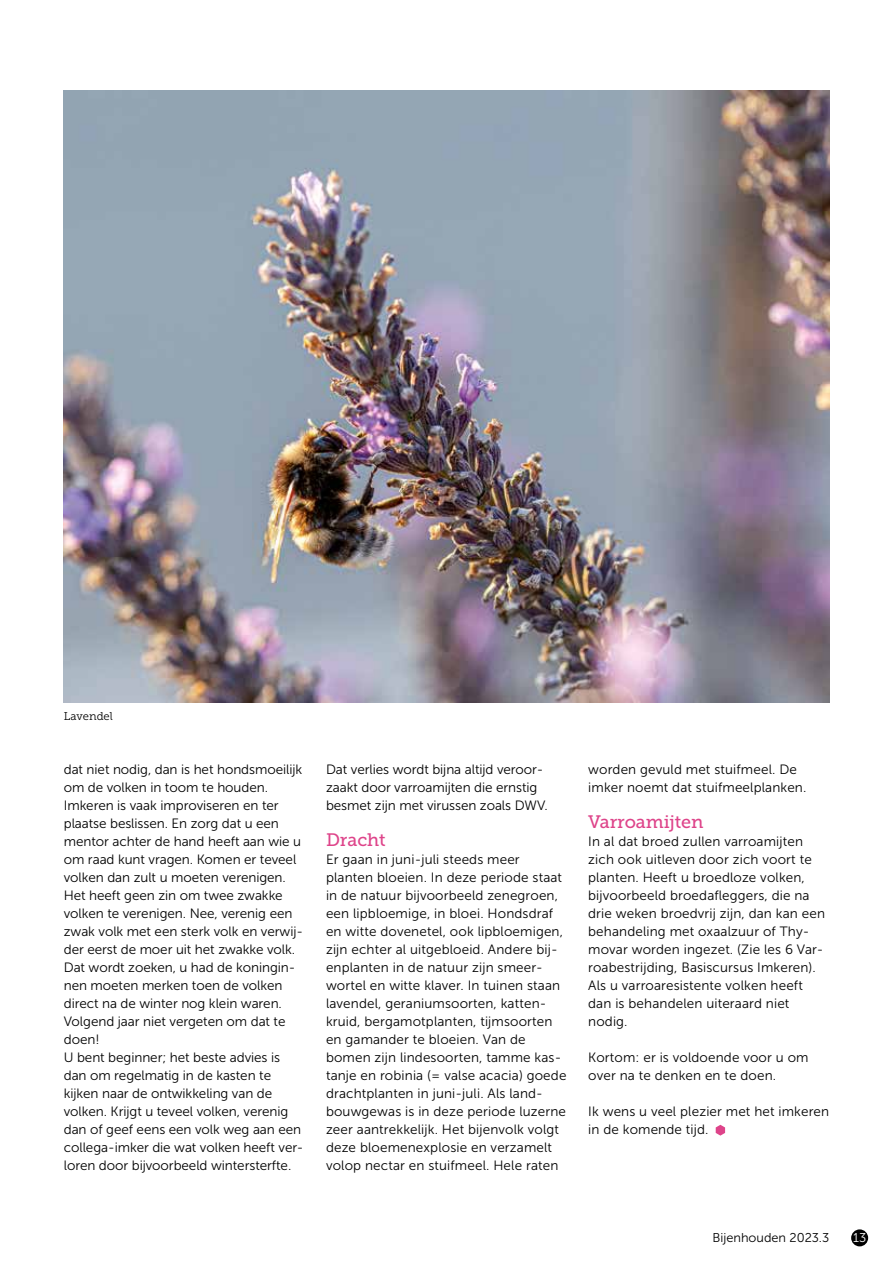
<style>
.page{position:relative;width:893px;height:1263px;background:#fff}
.page>*{position:absolute;margin:0;border:0;box-sizing:border-box;transform-origin:0 0}
.t1{font:18px "Museo Slab 500";letter-spacing:-.005em;color:#de448a}
.t2{font:13.5px/18px "Museo Sans 300";letter-spacing:.01em;color:#000}
.t3{font:12.75px "Museo Sans 300";color:#000}
.t4{font:12.75px "Museo Sans 300";color:#fff}
.t5{font:11.25px "Museo Slab 300";color:#000}
</style>
<div class="page">
<img style="left:64px;top:90px;width:765px;height:612px">
<svg style="left:716px;top:1125px;width:9px;height:10px"></svg>
<div style="left:851px;top:1229px;width:17px;height:17px;background:#000;border-radius:50%"></div>
<p class="t5" style="left:64px;top:710px;width:50px">Lavendel</p>
<p class="t2" style="left:64px;top:760px;width:241px">dat niet nodig, dan is het hondsmoeilijk om de volken in toom te houden.<br>Imkeren is vaak improviseren en ter plaatse beslissen. En zorg dat u een mentor achter de hand heeft aan wie u om raad kunt vragen. Komen er teveel volken dan zult u moeten verenigen.<br>Het heeft geen zin om twee zwakke volken te verenigen. Nee, verenig een zwak volk met een sterk volk en verwij&shy;der eerst de moer uit het zwakke volk.<br>Dat wordt zoeken, u had de koningin&shy;nen moeten merken toen de volken direct na de winter nog klein waren.<br>Volgend jaar niet vergeten om dat te doen!<br>U bent beginner; het beste advies is dan om regelmatig in de kasten te kijken naar de ontwikkeling van de volken. Krijgt u teveel volken, verenig dan of geef eens een volk weg aan een collega-imker die wat volken heeft ver&shy;loren door bijvoorbeeld wintersterfte.</p>
<p class="t2" style="left:326px;top:760px;width:223px">Dat verlies wordt bijna altijd veroor&shy;zaakt door varroamijten die ernstig besmet zijn met virussen zoals DWV.</p>
<h1 class="t1" style="left:326px;top:830px;width:61px">Dracht</h1>
<p class="t2" style="left:326px;top:850px;width:242px">Er gaan in juni-juli steeds meer planten bloeien. In deze periode staat in de natuur bijvoorbeeld zenegroen, een lipbloemige, in bloei. Hondsdraf en witte dovenetel, ook lipbloemigen, zijn echter al uitgebloeid. Andere bij&shy;enplanten in de natuur zijn smeer&shy;wortel en witte klaver. In tuinen staan lavendel, geraniumsoorten, katten&shy;kruid, bergamotplanten, tijmsoorten en gamander te bloeien. Van de bomen zijn lindesoorten, tamme kas&shy;tanje en robinia (= valse acacia) goede drachtplanten in juni-juli. Als land&shy;bouwgewas is in deze periode luzerne zeer aantrekkelijk. Het bijenvolk volgt deze bloemenexplosie en verzamelt volop nectar en stuifmeel. Hele raten</p>
<p class="t2" style="left:588px;top:760px;width:220px">worden gevuld met stuifmeel. De imker noemt dat stuifmeelplanken.</p>
<h1 class="t1" style="left:588px;top:812px;width:117px">Varroamijten</h1>
<p class="t2" style="left:588px;top:832px;width:238px">In al dat broed zullen varroamijten zich ook uitleven door zich voort te planten. Heeft u broedloze volken, bijvoorbeeld broedafleggers, die na drie weken broedvrij zijn, dan kan een behandeling met oxaalzuur of Thy&shy;movar worden ingezet. (Zie les 6 Var&shy;roabestrijding, Basiscursus Imkeren).<br>Als u varroaresistente volken heeft dan is behandelen uiteraard niet nodig.</p>
<p class="t2" style="left:588px;top:1048px;width:222px">Kortom: er is voldoende voor u om over na te denken en te doen.</p>
<p class="t2" style="left:588px;top:1102px;width:242px">Ik wens u veel plezier met het imkeren in de komende tijd.</p>
<p class="t3" style="left:712px;top:1231px;width:118px">Bijenhouden 2023.3</p>
<p class="t4" style="left:853px;top:1231px;width:15px">13</p>
</div>
